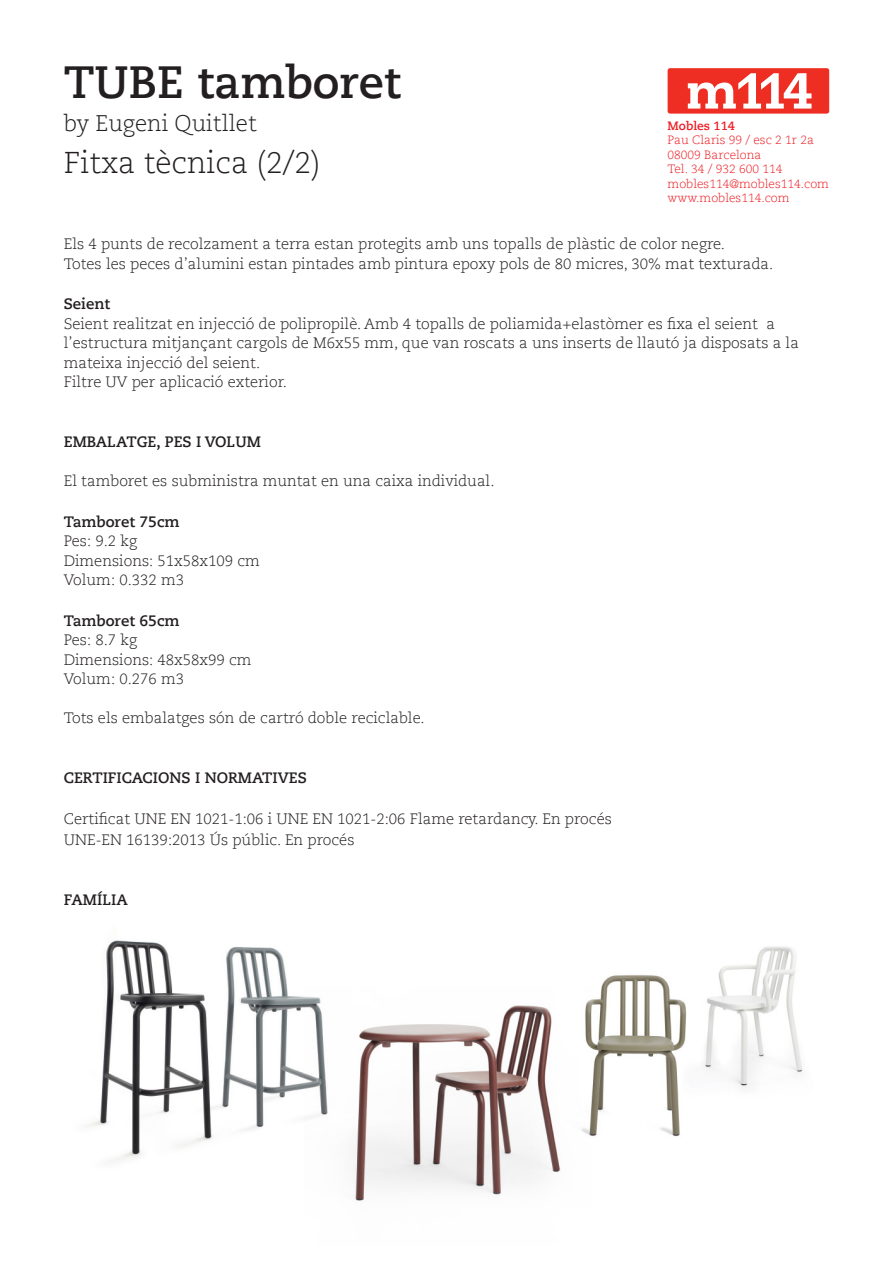
<style>
.page{position:relative;width:893px;height:1263px;background:#fff}
.page>*{position:absolute;margin:0;border:0;box-sizing:border-box;transform-origin:0 0}
.t1{font:700 45px "Caecilia LT Std";color:#231f20}
.t2{font:300 30px "Caecilia LT Std";color:#231f20}
.t3{font:300 22.5px "Caecilia LT Std";color:#231f20}
.t4{font:300 15px/19.5px "Caecilia LT Std";color:#231f20}
.t5{font:700 15px "Caecilia LT Std";color:#231f20}
.t6{font:300 12px/14.4px "Caecilia LT Std";color:#ee1d23}
.t7{font:700 12px "Caecilia LT Std";color:#ee1d23}
</style>
<div class="page">
<div style="left:668px;top:68px;width:161px;height:46px;background:#ee2e22;border-radius:3px"></div>
<svg style="left:688px;top:73px;width:123px;height:36px"></svg>
<img style="left:86px;top:940px;width:717px;height:261px">
<p class="t1" style="left:64px;top:56px;width:338px">TUBE tamboret</p>
<p class="t3" style="left:64px;top:110px;width:194px">by Eugeni Quitllet</p>
<p class="t2" style="left:64px;top:146px;width:258px">Fitxa tècnica (2/2)</p>
<p class="t7" style="left:668px;top:119px;width:69px">Mobles 114</p>
<p class="t6" style="left:668px;top:133px;width:163px">Pau Claris 99 / esc 2 1r 2a<br>08009 Barcelona<br>Tel. 34 / 932 600 114 mobles114@mobles114.com www.mobles114.com</p>
<p class="t4" style="left:64px;top:235px;width:663px">Els 4 punts de recolzament a terra estan protegits amb uns topalls de plàstic de color negre.</p>
<p class="t4" style="left:64px;top:254px;width:711px">Totes les peces d’alumini estan pintades amb pintura epoxy pols de 80 micres, 30% mat texturada.</p>
<p class="t5" style="left:64px;top:295px;width:48px">Seient</p>
<p class="t4" style="left:64px;top:314px;width:737px">Seient realitzat en injecció de polipropilè. Amb 4 topalls de poliamida+elastòmer es fixa el seient a l’estructura mitjançant cargols de M6x55 mm, que van roscats a uns inserts de llautó ja disposats a la mateixa injecció del seient.</p>
<p class="t4" style="left:64px;top:373px;width:225px">Filtre UV per aplicació exterior.</p>
<p class="t5" style="left:64px;top:433px;width:199px">EMBALATGE, PES I VOLUM</p>
<p class="t4" style="left:64px;top:472px;width:432px">El tamboret es subministra muntat en una caixa individual.</p>
<p class="t5" style="left:64px;top:513px;width:117px">Tamboret 75cm</p>
<p class="t4" style="left:64px;top:532px;width:75px">Pes: 9.2 kg</p>
<p class="t4" style="left:64px;top:551px;width:198px">Dimensions: 51x58x109 cm</p>
<p class="t4" style="left:64px;top:571px;width:122px">Volum: 0.332 m3</p>
<p class="t5" style="left:64px;top:612px;width:117px">Tamboret 65cm</p>
<p class="t4" style="left:64px;top:631px;width:75px">Pes: 8.7 kg</p>
<p class="t4" style="left:64px;top:650px;width:189px">Dimensions: 48x58x99 cm</p>
<p class="t4" style="left:64px;top:670px;width:122px">Volum: 0.276 m3</p>
<p class="t4" style="left:64px;top:709px;width:362px">Tots els embalatges són de cartró doble reciclable.</p>
<p class="t5" style="left:64px;top:769px;width:245px">CERTIFICACIONS I NORMATIVES</p>
<p class="t4" style="left:64px;top:809px;width:550px">Certificat UNE EN 1021-1:06 i UNE EN 1021-2:06 Flame retardancy. En procés</p>
<p class="t4" style="left:64px;top:830px;width:292px">UNE-EN 16139:2013 Ús públic. En procés</p>
<p class="t5" style="left:64px;top:891px;width:66px">FAMÍLIA</p>
</div>
